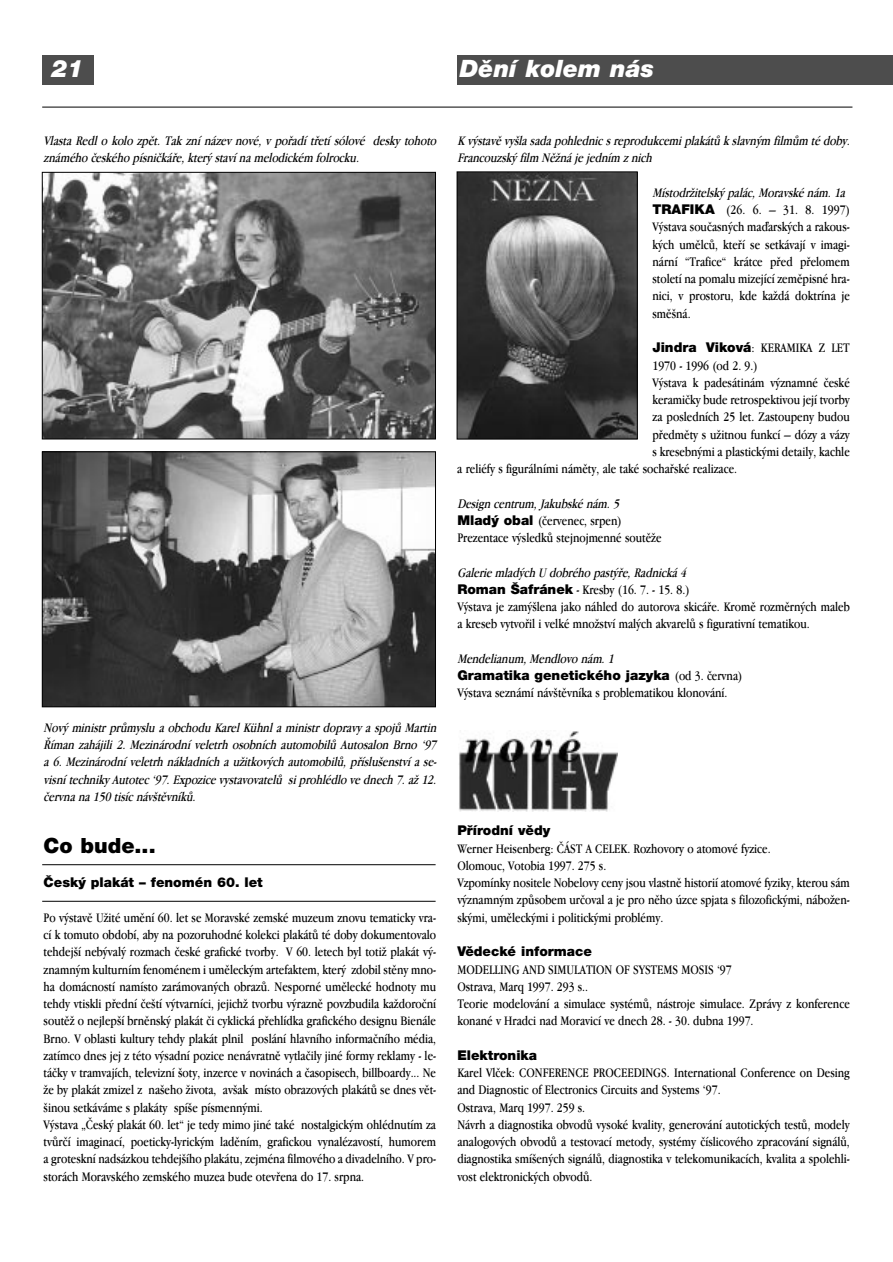
<style>
.page{position:relative;width:893px;height:1262px;background:#fff}
.page>*{position:absolute;margin:0;border:0;box-sizing:border-box;transform-origin:0 0}
.t1{font:italic 900 24px "Helvetica Neue CE";color:#fff}
.t2{font:900 21px "Helvetica Neue CE";color:#000}
.t3{font:13.5px/17.2px "Apple Garamond CE";color:#000}
.t4{font:italic 13.5px/17.2px "Apple Garamond CE";color:#000}
.t5{font:900 13.5px "Helvetica Neue CE";color:#000}
.s1{font-style:italic}
.s2{font-family:"Helvetica Neue CE";font-weight:900}
.s3{font-family:"Apple Garamond CE";font-weight:400}
</style>
<div class="page">
<div style="left:457px;top:55px;width:435px;height:29px;background:#4d4d4d"></div>
<div style="left:42px;top:55px;width:51px;height:29px;background:#4d4d4d"></div>
<hr style="left:42px;top:107px;width:810px;height:1px;background:#000">
<img style="left:44px;top:174px;width:389px;height:263px">
<div style="left:42px;top:172px;width:393px;height:267px;border:1px solid #000"></div>
<img style="left:44px;top:453px;width:389px;height:252px">
<div style="left:42px;top:451px;width:393px;height:256px;border:1px solid #000"></div>
<img style="left:459px;top:174px;width:176px;height:263px">
<div style="left:457px;top:172px;width:180px;height:267px;border:1px solid #000"></div>
<img style="left:459px;top:731px;width:158px;height:80px">
<hr style="left:42px;top:864px;width:393px;height:1px;background:#000">
<hr style="left:42px;top:901px;width:393px;height:1px;background:#000">
<h1 class="t1" style="left:52px;top:60px;width:34px">21</h1>
<h1 class="t1" style="left:460px;top:60px;width:196px">Dûní kolem nás</h1>
<p class="t4" style="left:44px;top:134px;width:397px">Vlasta Redl o kolo zpût. Tak zní název nové, v pofiadí tfietí sólové desky tohoto známého ãeského písniãkáfie,kter˘ staví na melodickém folrocku.</p>
<p class="t4" style="left:44px;top:720px;width:397px;text-align:justify">Nov˘ ministr prÛmyslu a obchodu Karel Kühnl a ministr dopravy a spojÛ Martin ¤íman zahájili 2. Mezinárodní veletrh osobních automobilÛ Autosalon Brno ‘97 a 6. Mezinárodní veletrh nákladních a uÏitkov˘ch automobilÛ, pfiíslu‰enství a se&shy;visní techniky Autotec‘97.Expozice vystavovatelÛ siprohlédlo ve dnech 7.aÏ12. ãervna na 150 tisícnáv‰tûvníkÛ.</p>
<h2 class="t2" style="left:44px;top:837px;width:113px">Co bude...</h2>
<p class="t5" style="left:44px;top:877px;width:221px">âesk˘ plakát – fenomén 60. let</p>
<p class="t3" style="left:44px;top:910px;width:394px">Po v˘stavû UÏité umûní 60. let se Moravské zemské muzeum znovu tematicky vra&shy;cí k tomuto období, aby na pozoruhodné kolekci plakátÛ té doby dokumentovalo tehdej‰í neb˘val˘ rozmach ãeské grafické tvorby. V 60. letech byl totiÏ plakát v˘- znamn˘m kulturním fenoménem i umûleck˘m artefaktem, kter˘ zdobil stûny mno&shy;ha domácností namísto zarámovan˘ch obrazÛ. Nesporné umûlecké hodnoty mu tehdy vtiskli pfiední ãe‰tí v˘tvarníci, jejichÏ tvorbu v˘raznû povzbudila kaÏdoroãní soutûÏ o nejlep‰í brnûnsk˘ plakát ãi cyklická pfiehlídka grafického designu Bienále Brno. V oblasti kultury tehdy plakát plnil poslání hlavního informaãního média, zatímco dnes jej z této v˘sadní pozice nenávratnû vytlaãily jiné formy reklamy - le&shy;táãky v tramvajích, televizní ‰oty, inzerce v novinách a ãasopisech, billboardy... Ne Ïe by plakát zmizel z na‰eho Ïivota, av‰ak místo obrazov˘ch plakátÛ se dnes vût-‰inou setkáváme s plakáty spí‰e písmenn˘mi.<br>V˘stava „âesk˘ plakát 60. let“ je tedy mimo jiné také nostalgick˘m ohlédnutím za tvÛrãí imaginací, poeticky-lyrick˘m ladûním, grafickou vynalézavostí, humorem a groteskní nadsázkou tehdej‰ího plakátu, zejména filmového a divadelního. V pro&shy;storách Moravského zemského muzea bude otevfiena do 17. srpna.</p>
<p class="t4" style="left:457px;top:134px;width:397px">K v˘stavû vy‰la sada pohlednics reprodukcemiplakátÛ k slavn˘m filmÛm té doby .<br>Francouzsk˘ film NûÏná je jedním z nich</p>
<p class="t3" style="left:652px;top:185px;width:199px"><span class="s1">MístodrÏitelsk˘ palác,Moravské nám.1a </span><span class="s2">TRAFIKA</span> (26. 6. – 31. 8. 1997)<br>V˘stava souãasn˘ch maìarsk˘ch a rakous&shy;k˘ch umûlcÛ, ktefií se setkávají v imagi&shy;nární “Trafice“ krátce pfied pfielomem století na pomalu mizející zemûpisné hra&shy;nici, v prostoru, kde kaÏdá doktrína je smû‰ná.</p>
<p class="t3" style="left:652px;top:341px;width:199px"><span class="s2">Jindra Viková</span>: KERAMIKA Z LET</p>
<p class="t3" style="left:652px;top:358px;width:107px">1970 - 1996 (od 2. 9.)</p>
<p class="t3" style="left:652px;top:375px;width:199px">V˘stava k padesátinám v˘znamné ãeské</p>
<p class="t3" style="left:652px;top:392px;width:199px">keramiãky bude retrospektivou její tvorby</p>
<p class="t3" style="left:652px;top:410px;width:199px">za posledních 25 let. Zastoupeny budou</p>
<p class="t3" style="left:652px;top:427px;width:199px">pfiedmûty s uÏitnou funkcí – dózy a vázy</p>
<p class="t3" style="left:652px;top:444px;width:199px">s kresebn˘mi a plastick˘mi detaily, kachle</p>
<p class="t3" style="left:457px;top:461px;width:281px">a reliéfy s figurálními námûty, ale také sochafiské realizace.</p>
<p class="t3" style="left:457px;top:496px;width:206px"><span class="s1">Design centrum,Jakubské nám.5<br></span><span class="s2">Mlad˘ obal</span> (ãervenec, srpen)<br>Prezentace v˘sledkÛ stejnojmenné soutûÏe</p>
<p class="t3" style="left:457px;top:565px;width:394px"><span class="s1">Galerie mlad˘ch U dobrého past˘fie,Radnická 4<br></span><span class="s2">Roman ·afránek</span> - Kresby (16. 7. - 15. 8.)<br>V˘stava je zam˘‰lena jako náhled do autorova skicáfie. Kromû rozmûrn˘ch maleb a kreseb vytvofiil i velké mnoÏství mal˘ch akvarelÛ s figurativní tematikou.</p>
<p class="t4" style="left:457px;top:651px;width:161px">Mendelianum,Mendlovo nám.1</p>
<p class="t5" style="left:457px;top:670px;width:286px">Gramatika genetického jazyka <span class="s3">(od 3. ãervna)</span></p>
<p class="t3" style="left:457px;top:686px;width:272px">V˘stava seznámí náv‰tûvníka s problematikou klonování.</p>
<p class="t5" style="left:457px;top:825px;width:94px">Pfiírodní vûdy</p>
<p class="t3" style="left:457px;top:841px;width:394px">Werner Heisenberg: âÁST A CELEK. Rozhovory o atomové fyzice.<br>Olomouc, Votobia 1997. 275 s.<br>Vzpomínky nositele Nobelovy ceny jsou vlastnû historií atomové fyziky, kterou sám v˘znamn˘m zpÛsobem urãoval a je pro nûho úzce spjata s filozofick˘mi, náboÏen&shy;sk˘mi, umûleck˘mi i politick˘mi problémy.</p>
<p class="t5" style="left:457px;top:946px;width:136px">Vûdecké informace</p>
<p class="t3" style="left:457px;top:962px;width:394px">MODELLING AND SIMULATION OF SYSTEMS MOSIS ‘97<br>Ostrava, Marq 1997. 293 s..<br>Teorie modelování a simulace systémÛ, nástroje simulace. Zprávy z konference konané v Hradci nad Moravicí ve dnech 28. - 30. dubna 1997.</p>
<p class="t5" style="left:457px;top:1050px;width:81px">Elektronika</p>
<p class="t3" style="left:457px;top:1065px;width:394px">Karel Vlãek: CONFERENCE PROCEEDINGS. International Conference on Desing and Diagnostic of Electronics Circuits and Systems ‘97.<br>Ostrava, Marq 1997. 259 s.<br>Návrh a diagnostika obvodÛ vysoké kvality, generování autotick˘ch testÛ, modely analogov˘ch obvodÛ a testovací metody, systémy ãíslicového zpracování signálÛ, diagnostika smí‰en˘ch signálÛ, diagnostika v telekomunikacích, kvalita a spolehli&shy;vost elektronick˘ch obvodÛ.</p>
</div>
